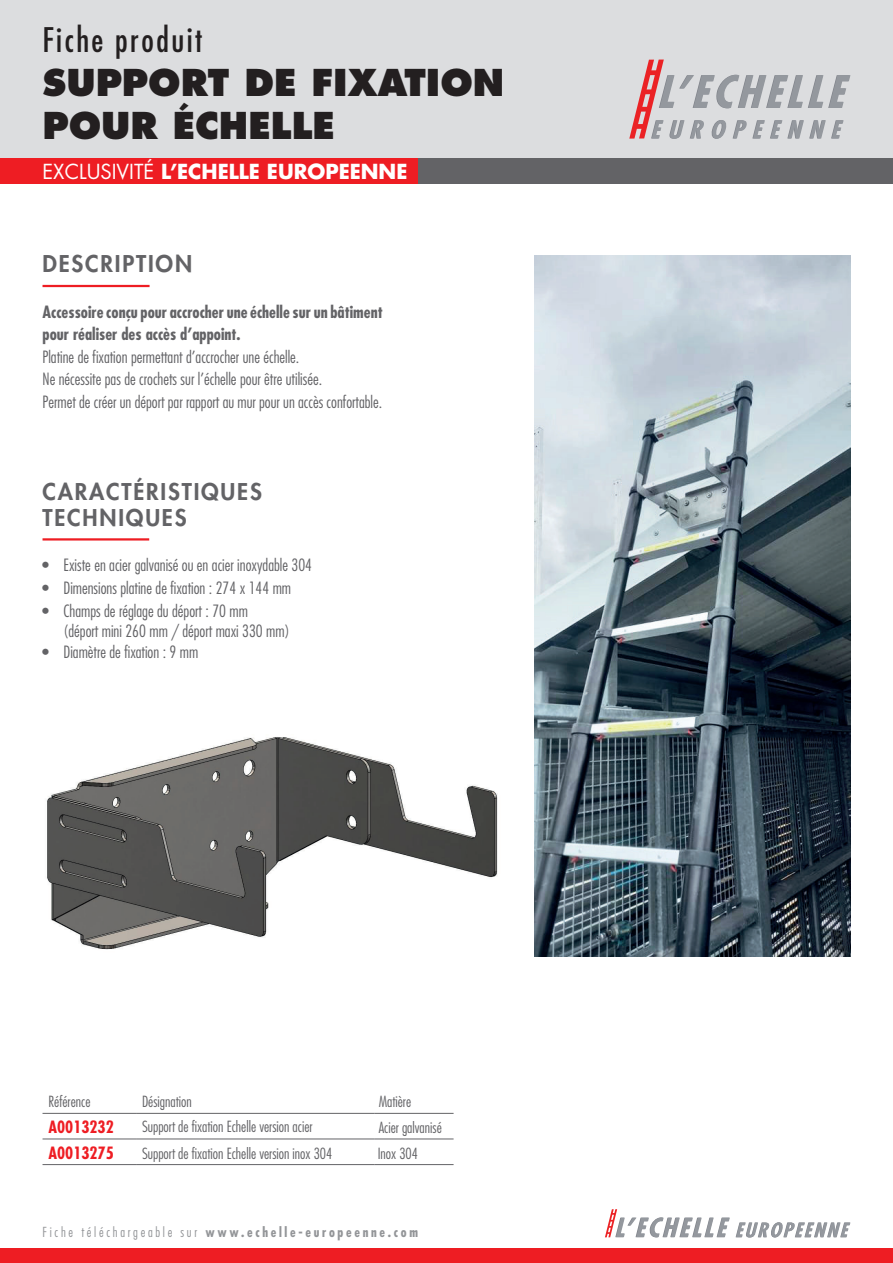
<style>
.page{position:relative;width:893px;height:1263px;background:#fff}
.page>*{position:absolute;margin:0;border:0;box-sizing:border-box;transform-origin:0 0}
.t1{font:800 36px/43.2px "Futura Std";color:#231f20}
.t2{font:condensed 33px "Futura Std";letter-spacing:.075em;color:#231f20}
.t3{font:800 22.5px/25.5px "Futura Std";letter-spacing:.08em;color:#636366}
.t4{font:700 20.1px "Futura Std";color:#fff}
.t5{font:300 condensed 16.5px/22.5px "Futura Std";color:#636366}
.t6{font:700 condensed 16.5px/22.5px "Futura Std";color:#636366}
.t7{font:700 condensed 16.5px "Futura Std";color:#ee1d23}
.t8{font:300 condensed 15px "Futura Std";color:#636366}
.t9{font:700 condensed 13.5px "Futura Std";letter-spacing:.2em;color:#939598}
.t10{font:300 condensed 13.5px "Futura Std";letter-spacing:.2em;color:#939598}
.s1{font-weight:400}
</style>
<div class="page">
<hr style="left:43px;top:538px;width:106px;height:2px;background:#ee1d23">
<hr style="left:43px;top:285px;width:107px;height:2px;background:#ee1d23">
<hr style="left:43px;top:1138px;width:93px;height:1px;background:#636366">
<hr style="left:136px;top:1138px;width:238px;height:1px;background:#636366">
<hr style="left:374px;top:1138px;width:80px;height:1px;background:#636366">
<hr style="left:43px;top:1164px;width:93px;height:1px;background:#636366">
<hr style="left:136px;top:1164px;width:238px;height:1px;background:#636366">
<hr style="left:374px;top:1164px;width:80px;height:1px;background:#636366">
<hr style="left:43px;top:1113px;width:93px;height:1px;background:#636366">
<hr style="left:136px;top:1113px;width:238px;height:1px;background:#636366">
<hr style="left:374px;top:1113px;width:80px;height:1px;background:#636366">
<img style="left:47px;top:737px;width:451px;height:213px">
<img style="left:535px;top:255px;width:315px;height:702px">
<div style="left:0;top:0;width:893px;height:171px;background:#dcdddf"></div>
<div style="left:0;top:1249px;width:893px;height:14px;background:#ee1d23"></div>
<div style="left:0;top:158px;width:893px;height:26px;background:#636366"></div>
<div style="left:0;top:158px;width:418px;height:26px;background:#ee1d23"></div>
<svg style="left:605px;top:1209px;width:245px;height:28px"></svg>
<svg style="left:629px;top:60px;width:221px;height:79px"></svg>
<h2 class="t2" style="left:43px;top:20px;width:161px">Fiche produit</h2>
<h1 class="t1" style="left:43px;top:60px;width:463px">SUPPORT DE FIXATION<br>POUR ÉCHELLE</h1>
<p class="t4" style="left:43px;top:158px;width:366px"><span class="s1">EXCLUSIVITÉ</span> ’L ECHELLE EUROPEENNE</p>
<h3 class="t3" style="left:43px;top:251px;width:151px">DESCRIPTION</h3>
<p class="t6" style="left:43px;top:300px;width:342px">Accessoire conçu pour accrocher une échelle sur un bâtiment pour réaliser des accès ’d appoint.</p>
<p class="t5" style="left:43px;top:345px;width:341px">Platine de fixation permettant ’d accrocher une échelle.<br>Ne nécessite pas de crochets sur ’l échelle pour être utilisée.<br>Permet de créer un déport par rapport au mur pour un accès confortable.</p>
<h3 class="t3" style="left:43px;top:479px;width:221px">CARACTÉRISTIQUES<br>TECHNIQUES</h3>
<p class="t5" style="left:42px;top:554px;width:8px">•</p>
<p class="t5" style="left:64px;top:554px;width:250px">Existe en acier galvanisé ou en acier inoxydable 304</p>
<p class="t5" style="left:42px;top:576px;width:8px">•</p>
<p class="t5" style="left:64px;top:576px;width:229px">Dimensions platine de fixation : 274 x 144 mm</p>
<p class="t5" style="left:42px;top:599px;width:8px">•</p>
<p class="t5" style="left:64px;top:599px;width:186px">Champs de réglage du déport : 70 mm</p>
<p class="t5" style="left:42px;top:641px;width:8px">•</p>
<p class="t5" style="left:64px;top:620px;width:228px;line-height:21.8px">(déport mini 260 mm / déport maxi 330 mm(<br>Diamètre de fixation 9: mm</p>
<p class="t8" style="left:49px;top:1093px;width:43px">Référence</p>
<p class="t8" style="left:142px;top:1093px;width:51px">Désignation</p>
<p class="t8" style="left:379px;top:1093px;width:34px">Matière</p>
<p class="t7" style="left:49px;top:1117px;width:67px">A0013232</p>
<p class="t8" style="left:142px;top:1118px;width:172px">Support de fixation Echelle version acier</p>
<p class="t8" style="left:379px;top:1118px;width:65px">Acier galvanisé</p>
<p class="t7" style="left:49px;top:1142px;width:67px">A0013275</p>
<p class="t8" style="left:142px;top:1144px;width:192px">Support de fixation Echelle version inox 304</p>
<p class="t8" style="left:378px;top:1144px;width:42px">Inox 304</p>
<p class="t10" style="left:43px;top:1224px;width:32px">Fiche</p>
<p class="t10" style="left:81px;top:1224px;width:92px">téléchargeable</p>
<p class="t10" style="left:181px;top:1224px;width:18px">sur</p>
<p class="t9" style="left:205px;top:1224px;width:214px">www.echelle-europeenne.com</p>
</div>
